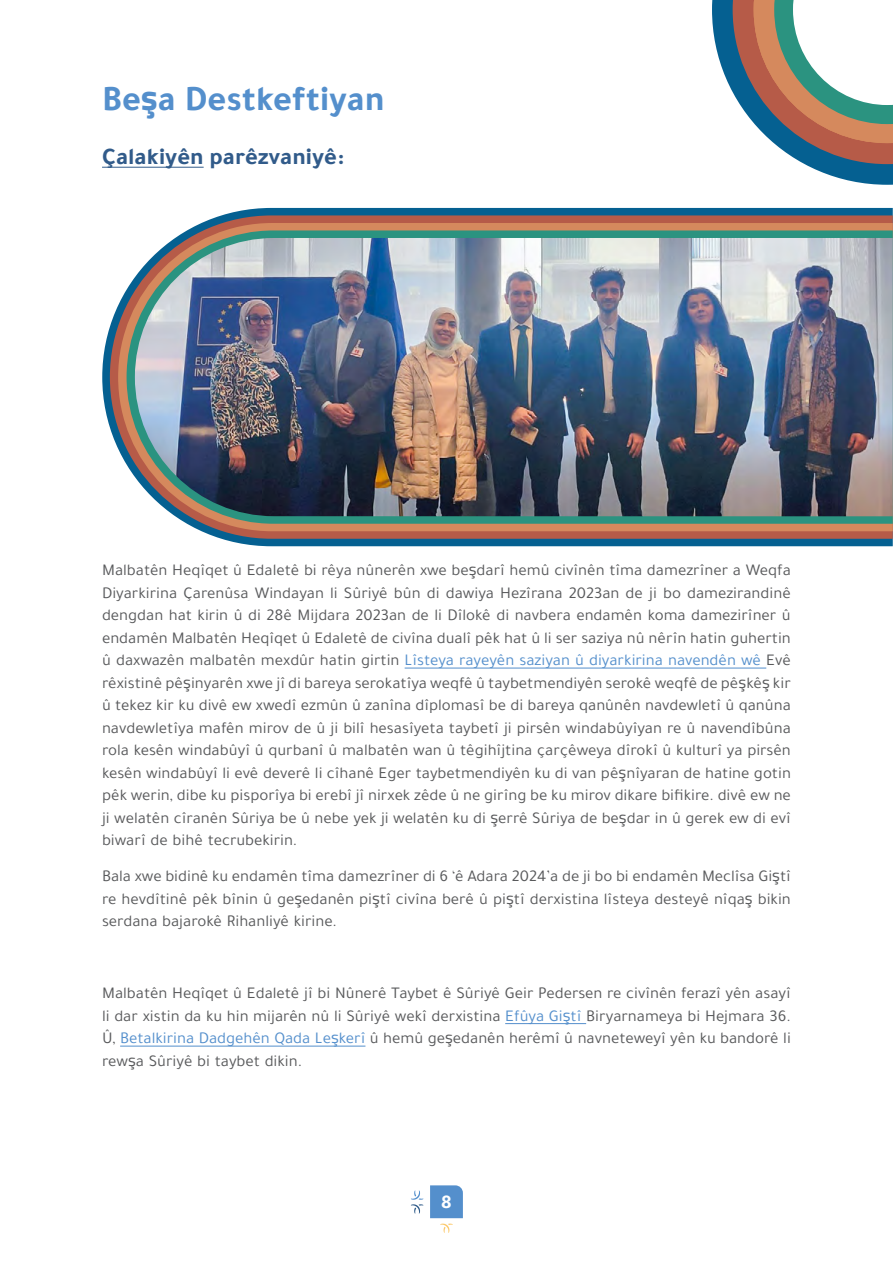
<style>
.page{position:relative;width:893px;height:1263px;background:#fff}
.page>*{position:absolute;margin:0;border:0;box-sizing:border-box;transform-origin:0 0}
.t1{font:700 36px "Tajawal";color:#548fcc}
.t2{font:700 24px "Tajawal";color:#315b8a}
.t3{font:700 19.5px "Tajawal";color:#fff}
.t4{font:16.5px/22.5px "Tajawal";color:#58595b;text-align:justify}
.s1{font-weight:500}
.s2{color:#548fcc}
</style>
<div class="page">
<svg style="left:430px;top:1185px;width:33px;height:48px"></svg>
<svg style="left:411px;top:1190px;width:12px;height:23px"></svg>
<hr style="left:405px;top:668px;width:361px;height:1px;background:#548fcc">
<hr style="left:505px;top:1023px;width:81px;height:1px;background:#548fcc">
<hr style="left:120px;top:1046px;width:245px;height:1px;background:#548fcc">
<svg style="left:712px;top:0;width:181px;height:185px"></svg>
<svg style="left:102px;top:208px;width:791px;height:338px;fill:#056091"></svg>
<svg style="left:110px;top:215px;width:783px;height:324px;fill:#b65b48"></svg>
<svg style="left:118px;top:223px;width:775px;height:308px;fill:#d5895d"></svg>
<svg style="left:127px;top:230px;width:766px;height:294px;background:#569988"></svg>
<img style="left:135px;top:238px;width:758px;height:278px">
<hr style="left:102px;top:167px;width:102px;height:1px;background:#315b8a">
<h1 class="t1" style="left:102px;top:72px;width:284px">Be<span class="s1">ş</span>a Destkeftiyan</h1>
<h2 class="t2" style="left:102px;top:139px;width:243px">Çalakiyên parêzvaniyê:</h2>
<p class="t4" style="left:102px;top:559px;width:690px">Malbatên Heqîqet û Edaletê bi rêya nûnerên xwe beşdarî hemû civînên tîma damezrîner a Weqfa Diyarkirina Çarenûsa Windayan li Sûriyê bûn di dawiya Hezîrana 2023an de ji bo damezirandinê dengdan hat kirin û di 28ê Mijdara 2023an de li Dîlokê di navbera endamên koma damezirîner û endamên Malbatên Heqîqet û Edaletê de civîna dualî pêk hat liû ser saziya nû nêrîn hatin guhertin û daxwazên malbatên mexdûr hatin girtin <span class="s2">Lîsteya rayeyên saziyan û diyarkirina navendên wê</span> Evê rêxistinê pêşinyarên xwe jî di bareya serokatîya weqfê û taybetmendiyên serokê weqfê de pêşkêş kir û tekez kir ku divê ew xwedî ezmûn û zanîna dîplomasî be di bareya qanûnên navdewletî û qanûna navdewletîya mafên mirov de jiû bilî hesasîyeta taybetî ji pirsên windabûyîyan re û navendîbûna rola kesên windabûyî û qurbanî û malbatên wan û têgihîjtina çarçêweya dîrokî û kulturî ya pirsên kesên windabûyî li evê deverê li cîhanê Eger taybetmendiyên ku di van pêşnîyaran de hatine gotin pêk werin, dibe ku pisporîya bi erebî jî nirxek zêde û ne girîng be ku mirov dikare bifikire. divê ew ne ji welatên cîranên Sûriya be û nebe yek ji welatên ku di şerrê Sûriya de beşdar in û gerek ew di evî biwarî de bihê tecrubekirin.</p>
<p class="t4" style="left:102px;top:865px;width:690px">Bala xwe bidinê ku endamên tîma damezrîner di 6 ê‘ Adara 2024 a’ de ji bo bi endamên Meclîsa Giştî re hevdîtinê pêk bînin û geşedanên piştî civîna berê û piştî derxistina lîsteya desteyê nîqaş bikin serdana bajarokê Rihanliyê kirine.</p>
<p class="t4" style="left:102px;top:982px;width:690px">Malbatên Heqîqet û Edaletê jî bi Nûnerê Taybet ê Sûriyê Geir Pedersen re civînên ferazî yên asayî li dar xistin da ku hin mijarên nû li Sûriyê wekî derxistina <span class="s2">Efûya Giştî</span> Biryarnameya bi Hejmara 36.<br>Û, <span class="s2">Betalkirina Dadgehên Qada Leşkerî</span> û hemû geşedanên herêmî û navneteweyî yên ku bandorê li rewşa Sûriyê bi taybet dikin.</p>
<p class="t3" style="left:441px;top:1187px;width:12px">8</p>
</div>
